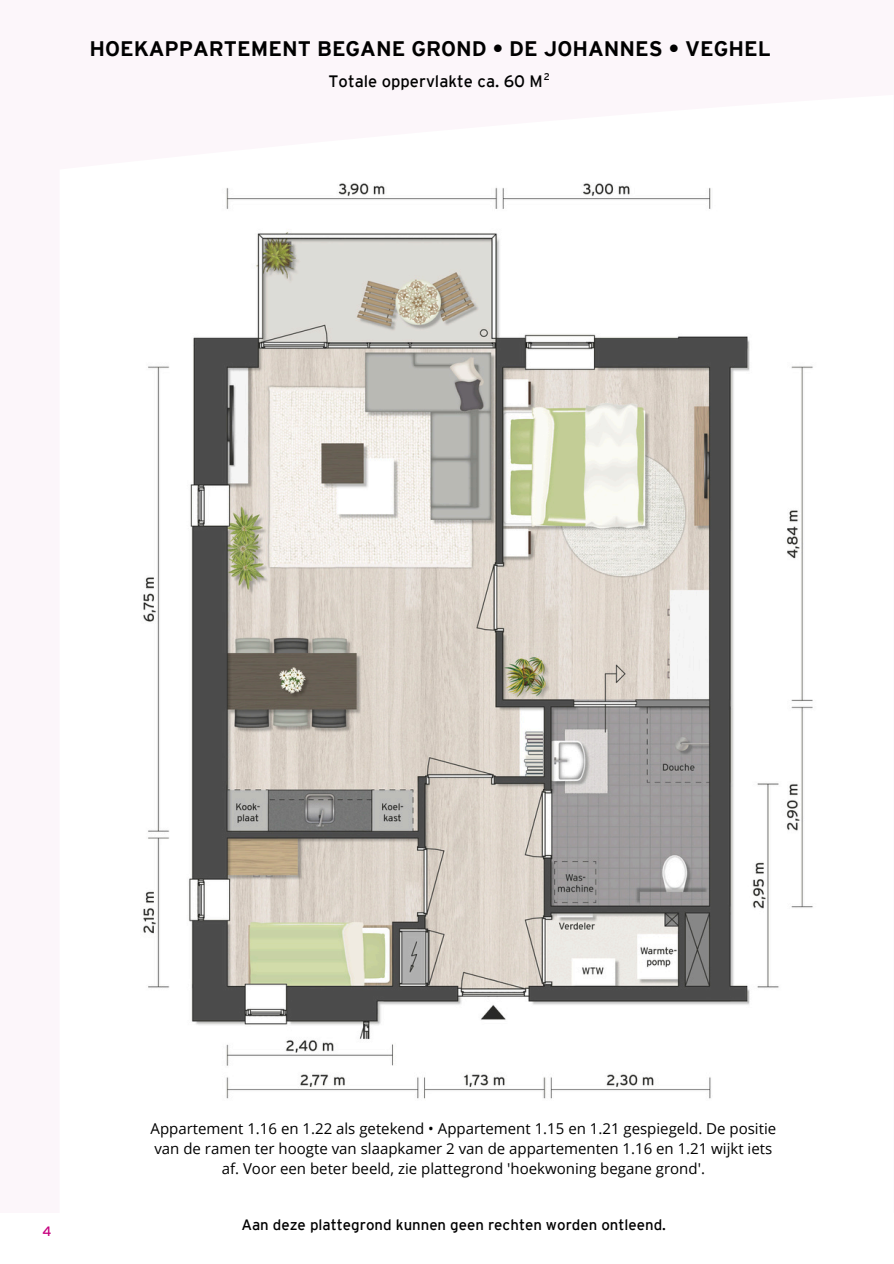
<style>
.page{position:relative;width:894px;height:1264px;background:#fff}
.page>*{position:absolute;margin:0;border:0;box-sizing:border-box;transform-origin:0 0}
.t1{font:700 21px "Interstate";color:#000}
.t2{font:16.5px "Interstate";color:#000}
.t3{font:15px/20.2px "Open Sans";color:#000;text-align:center}
.t4{font:15px "Interstate";color:#000}
.t5{font:13.5px "Interstate";color:#c7027f}
.t6{font:9.6px "Interstate";color:#000}
</style>
<div class="page">
<img style="left:143px;top:183px;width:670px;height:916px">
<p class="t1" style="left:89px;top:40px;width:683px">HOEKAPPARTEMENT BEGANE GROND • DE JOHANNES • VEGHEL</p>
<p class="t6" style="left:543px;top:71px;width:8px">2</p>
<p class="t2" style="left:328px;top:72px;width:216px">Totale oppervlakte ca. 60 M</p>
<p class="t5" style="left:43px;top:1223px;width:11px">4</p>
<p class="t3" style="left:150px;top:1117px;width:627px">Appartement 1.16 en 1.22 als getekend • Appartement 1.15 en 1.21 gespiegeld. De positie van de ramen ter hoogte van slaapkamer 2 van de appartementen 1.16 en 1.21 wijkt iets af. Voor een beter beeld, zie plattegrond 'hoekwoning begane grond'.</p>
<p class="t4" style="left:241px;top:1216px;width:426px">Aan deze plattegrond kunnen geen rechten worden ontleend.</p>
</div>
